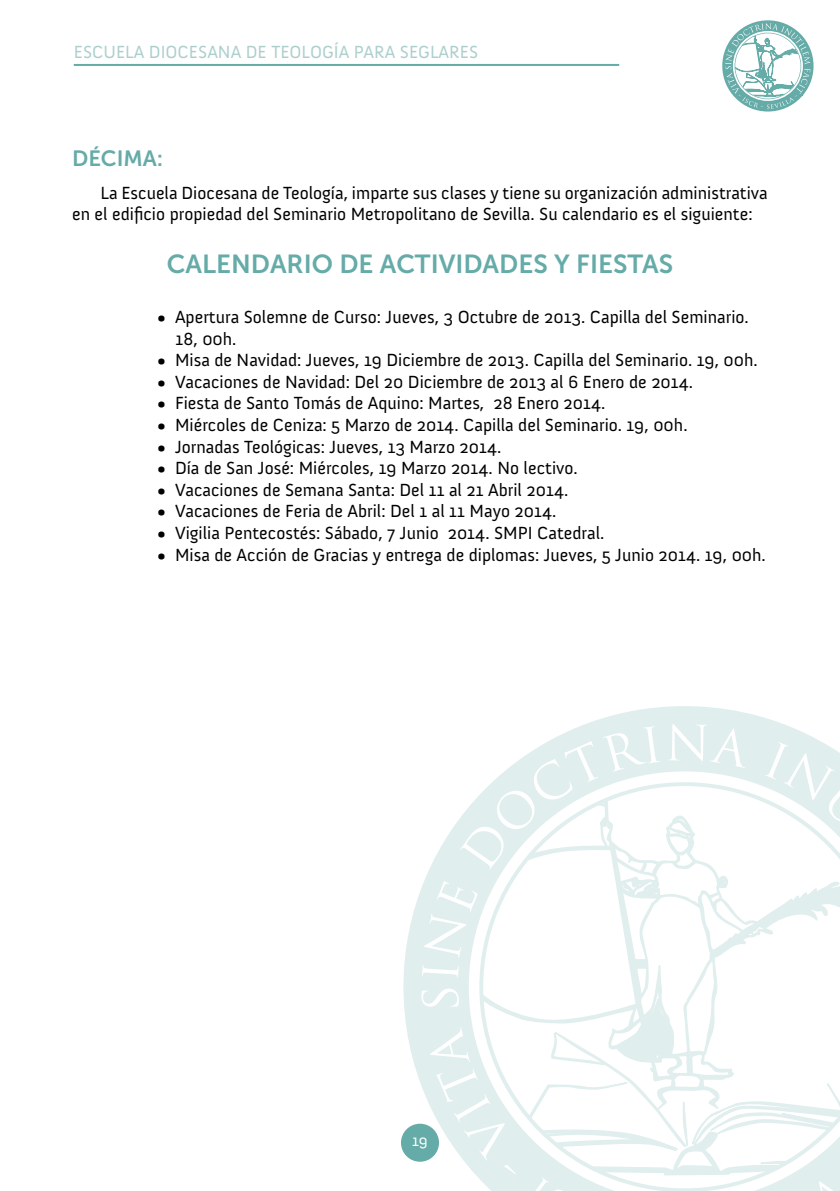
<style>
.page{position:relative;width:840px;height:1191px;background:#fff}
.page>*{position:absolute;margin:0;border:0;box-sizing:border-box;transform-origin:0 0}
.t1{font:26px "Museo Sans 700";color:#65aba8}
.t2{font:22px "Museo Sans 700";color:#65aba8}
.t3{font:18px/21.6px "Anivers";color:#000}
.t4{font:18px "Anivers";color:#accfcd}
.t5{font:16px "Anivers";color:#fff}
</style>
<div class="page">
<div style="left:401px;top:1123px;width:38px;height:38px;background:#65aba8;border-radius:50%"></div>
<svg style="left:403px;top:706px;width:418px;height:456px"></svg>
<svg style="left:429px;top:1027px;width:39px;height:35px"></svg>
<svg style="left:421px;top:988px;width:38px;height:19px"></svg>
<svg style="left:422px;top:965px;width:36px;height:13px"></svg>
<svg style="left:423px;top:880px;width:45px;height:78px"></svg>
<svg style="left:460px;top:726px;width:200px;height:144px"></svg>
<svg style="left:667px;top:723px;width:77px;height:45px"></svg>
<svg style="left:764px;top:742px;width:75px;height:29px"></svg>
<svg style="left:436px;top:1068px;width:32px;height:98px"></svg>
<svg style="left:468px;top:771px;width:371px;height:407px"></svg>
<svg style="left:479px;top:782px;width:360px;height:409px"></svg>
<hr style="left:74px;top:64px;width:545px;height:2px;background:#65aba8">
<svg style="left:722px;top:20px;width:91px;height:92px"></svg>
<p class="t4" style="left:74px;top:42px;width:405px">ESCUELA DIOCESANA DE TEOLOGÍA PARA SEGLARES</p>
<p class="t2" style="left:72px;top:146px;width:93px">DÉCIMA:</p>
<p class="t3" style="left:72px;top:182px;width:696px;text-indent:28px">La Escuela Diocesana de Teología, imparte sus clases y tiene su organización administrativa en el edificio propiedad del Seminario Metropolitano de Sevilla. Su calendario es el siguiente:</p>
<h1 class="t1" style="left:167px;top:249px;width:507px">CALENDARIO DE ACTIVIDADES Y FIESTAS</h1>
<p class="t3" style="left:175px;top:306px;width:574px;text-indent:-18px">• Apertura Solemne de Curso: Jueves, 3 Octubre de 2013. Capilla del Seminario.<br>18, 00h.</p>
<p class="t3" style="left:157px;top:349px;width:601px">• Misa de Navidad: Jueves, 19 Diciembre de 2013. Capilla del Seminario. 19, 00h.</p>
<p class="t3" style="left:157px;top:371px;width:537px">• Vacaciones de Navidad: Del 20 Diciembre de 2013 al 6 Enero de 2014.</p>
<p class="t3" style="left:157px;top:393px;width:449px">• Fiesta de Santo Tomás de Aquino: Martes, 28 Enero 2014.</p>
<p class="t3" style="left:157px;top:414px;width:531px">• Miércoles de Ceniza: 5 Marzo de 2014. Capilla del Seminario. 19, 00h.</p>
<p class="t3" style="left:157px;top:436px;width:345px">• Jornadas Teológicas: Jueves, 13 Marzo 2014.</p>
<p class="t3" style="left:157px;top:457px;width:422px">• Día de San José: Miércoles, 19 Marzo 2014. No lectivo.</p>
<p class="t3" style="left:157px;top:479px;width:412px">• Vacaciones de Semana Santa: Del 11 al 21 Abril 2014.</p>
<p class="t3" style="left:157px;top:501px;width:400px">• Vacaciones de Feria de Abril: Del 1 al 11 Mayo 2014.</p>
<p class="t3" style="left:157px;top:522px;width:448px">• Vigilia Pentecostés: Sábado, 7 Junio 2014. SMPI Catedral.</p>
<p class="t3" style="left:157px;top:544px;width:610px">• Misa de Acción de Gracias y entrega de diplomas: Jueves, 5 Junio 2014. 19, 00h.</p>
<p class="t5" style="left:412px;top:1132px;width:17px">19</p>
</div>
